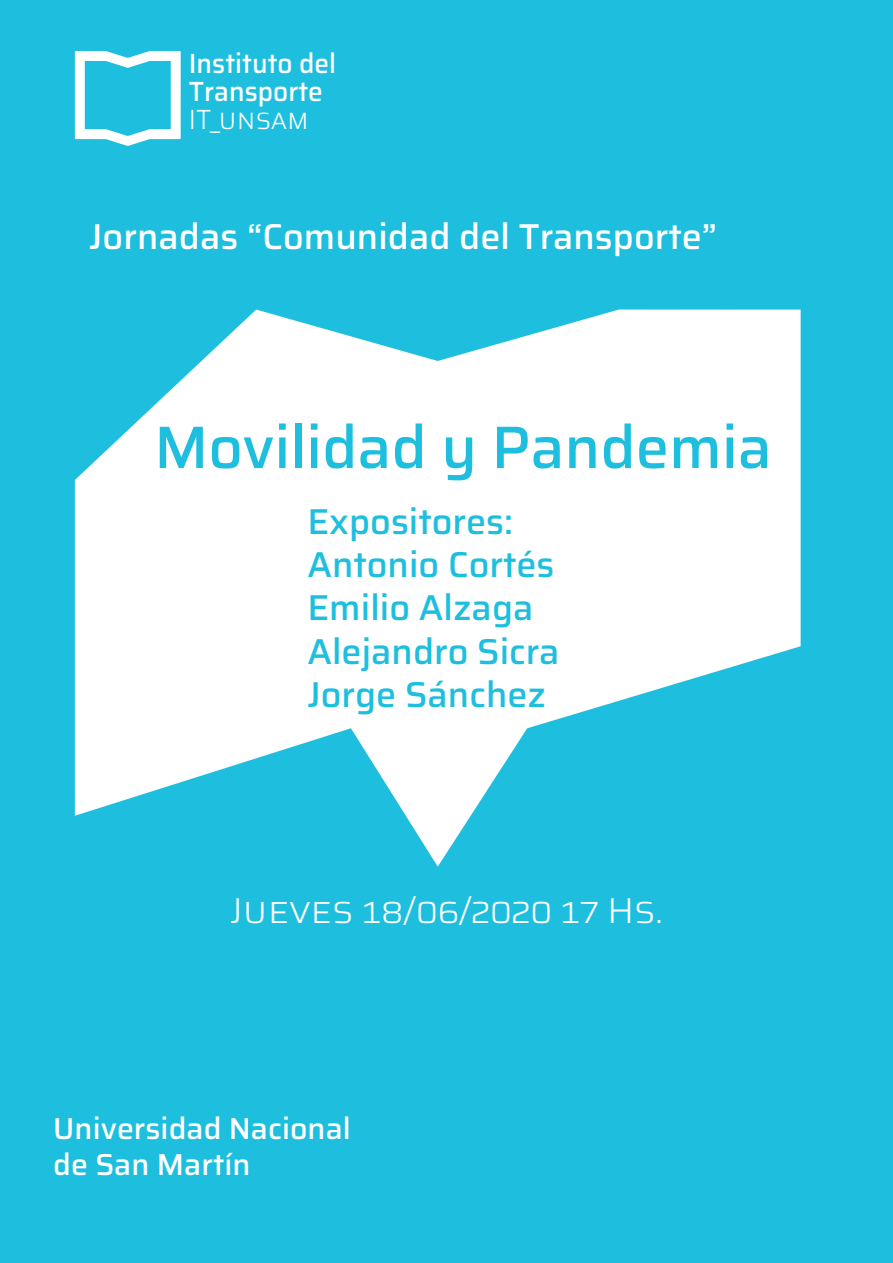
<style>
.page{position:relative;width:893px;height:1263px;background:#1ebfde}
.page>*{position:absolute;margin:0;border:0;box-sizing:border-box;transform-origin:0 0}
.t1{font:500 60px "Saira UNSAM";color:#1ebfde}
.t2{font:500 36px/43.2px "Saira UNSAM";color:#1ebfde}
.t3{font:500 36px "Saira UNSAM";color:#fff}
.t4{font:36px "Saira UNSAM Light SC";color:#fff}
.t5{font:500 30.3px/36.5px "Saira UNSAM";color:#fff}
.t6{font:500 27.75px/27.8px "Saira UNSAM";color:#fff;scale:.95 1}
.t7{font:27.75px "Saira UNSAM Light SC";color:#fff;scale:.95 1}
</style>
<div class="page">
<svg style="left:75px;top:51px;width:106px;height:95px"></svg>
<svg style="left:75px;top:310px;width:726px;height:556px;fill:#fff"></svg>
<p class="t6" style="left:189px;top:49px;width:157px">Instituto del<br>Transporte</p>
<p class="t7" style="left:189px;top:104px;width:128px">IT_unsam</p>
<p class="t3" style="left:89px;top:207px;width:629px">Jornadas “Comunidad del Transporte”</p>
<h1 class="t1" style="left:154px;top:398px;width:619px">Movilidad y Pandemia</h1>
<p class="t2" style="left:307px;top:499px;width:254px">Expositores:<br>Antonio Cortés<br>Emilio Alzaga<br>Alejandro Sicra<br>Jorge Sánchez</p>
<p class="t4" style="left:230px;top:890px;width:434px">Jueves 18/06/2020 17 Hs.</p>
<p class="t5" style="left:53px;top:1109px;width:299px">Universidad Nacional de San Martín</p>
</div>
